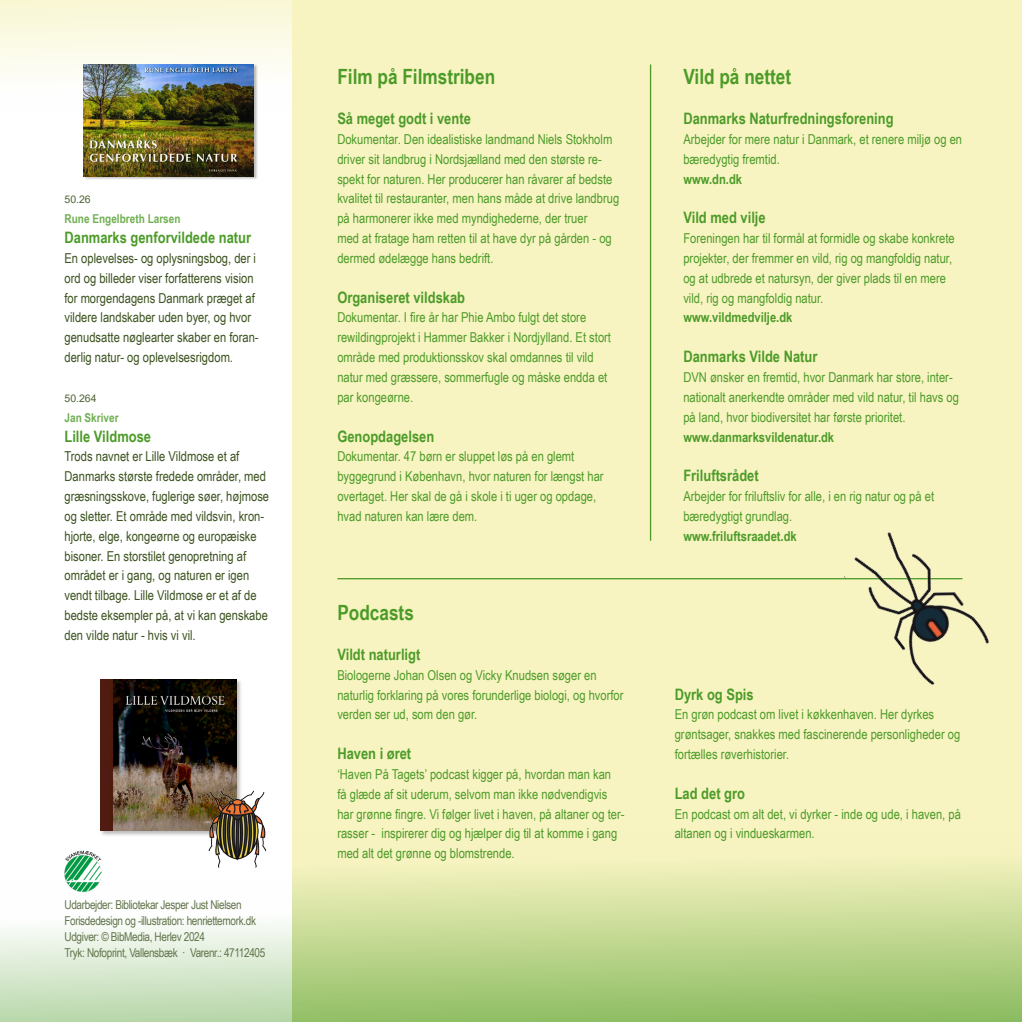
<style>
.page{position:relative;width:1022px;height:1022px;background:#fff}
.page>*{position:absolute;margin:0;border:0;box-sizing:border-box;transform-origin:0 0}
.underoverskrift{font:700 21px "Arial Narrow";color:#4c9b28}
.titel{font:700 15.75px "Arial Narrow";color:#4c9b28}
.brød{font:13.65px/19.8px "Arial Narrow";color:#4c9b28}
.brød-2{font:13.65px/19.8px "Arial Narrow";color:#3b521e}
.brød-3{font:700 13.65px "Arial Narrow";color:#4c9b28}
.t1{font:12.25px/15.8px "Arial Narrow";letter-spacing:-.03em;color:#62754b}
.forfatter{font:700 12.25px "Arial Narrow";color:#70af53}
.dk5{font:10.5px "Arial";color:#4f6335}
</style>
<div class="page">
<div style="left:0;top:880px;width:1022px;height:142px;background:linear-gradient(to bottom,#fff,#bbd9ad)"></div>
<div style="left:0;top:0;width:1022px;height:110px;background:linear-gradient(to bottom,#f9f7d5,#fff)"></div>
<div style="left:293px;top:0;width:729px;height:1022px;background:#f7f4c1"></div>
<img style="left:64px;top:851px;width:37px;height:41px">
<div style="left:83px;top:64px;width:175px;height:116px;background:#231f20;opacity:.3"></div>
<img style="left:84px;top:64px;width:170px;height:112px">
<div style="left:100px;top:679px;width:143px;height:157px;background:#231f20;opacity:.3"></div>
<img style="left:101px;top:680px;width:136px;height:150px">
<hr style="left:337px;top:578px;width:625px;height:1px;background:#4c9b28">
<hr style="left:650px;top:64px;width:1px;height:477px;background:#4c9b28">
<div style="left:293px;top:830px;width:729px;height:192px;background:linear-gradient(to bottom,#fffacc,#90be65)"></div>
<img style="left:200px;top:784px;width:67px;height:84px">
<img style="left:819px;top:532px;width:170px;height:153px">
<h2 class="dk5" style="left:64px;top:192px;width:28px">50.26</h2>
<h2 class="forfatter" style="left:64px;top:210px;width:118px">Rune Engelbreth Larsen</h2>
<h2 class="titel" style="left:64px;top:226px;width:188px">Danmarks genforvildede natur</h2>
<p class="brød-2" style="left:64px;top:248px;width:196px">En oplevelses- og oplysningsbog, der i ord og billeder viser forfatterens vision for morgendagens Danmark præget af vildere landskaber uden byer, og hvor genudsatte nøglearter skaber en foran&shy;derlig natur- og oplevelsesrigdom.</p>
<h2 class="dk5" style="left:64px;top:391px;width:34px">50.264</h2>
<h2 class="forfatter" style="left:64px;top:408px;width:56px">Jan Skriver</h2>
<h2 class="titel" style="left:64px;top:424px;width:88px">Lille Vildmose</h2>
<p class="brød-2" style="left:64px;top:446px;width:206px">Trods navnet er Lille Vildmose et af Danmarks største fredede områder, med græsningsskove, fuglerige søer, højmose og sletter. Et område med vildsvin, kron&shy;hjorte, elge, kongeørne og europæiske bisoner. En storstilet genopretning af området er i gang, og naturen er igen vendt tilbage. Lille Vildmose er et af de bedste eksempler på, at vi kan genskabe den vilde natur - hvis vi vil.</p>
<p class="t1" style="left:64px;top:897px;width:202px">Udarbejder: Bibliotekar Jesper Just Nielsen Forisdedesign og -illustration: henriettemork.dk Udgiver: © BibMedia, Herlev 2024<br>Tryk: Nofoprint, Vallensbæk · Varenr.: 47112405</p>
<h1 class="underoverskrift" style="left:337px;top:61px;width:159px">Film på Filmstriben</h1>
<h2 class="titel" style="left:337px;top:107px;width:135px">Så meget godt i vente</h2>
<p class="brød" style="left:337px;top:129px;width:283px">Dokumentar. Den idealistiske landmand Niels Stokholm driver sit landbrug i Nordsjælland med den største re&shy;spekt for naturen. Her producerer han råvarer af bedste kvalitet til restauranter, men hans måde at drive landbrug på harmonerer ikke med myndighederne, der truer<br>med at fratage ham retten til at have dyr på gården - og dermed ødelægge hans bedrift.</p>
<h2 class="titel" style="left:337px;top:285px;width:129px">Organiseret vildskab</h2>
<p class="brød" style="left:337px;top:307px;width:275px">Dokumentar. I fire år har Phie Ambo fulgt det store rewildingprojekt i Hammer Bakker i Nordjylland. Et stort område med produktionsskov skal omdannes til vild natur med græssere, sommerfugle og måske endda et par kongeørne.</p>
<h2 class="titel" style="left:337px;top:424px;width:98px">Genopdagelsen</h2>
<p class="brød" style="left:337px;top:446px;width:268px">Dokumentar. 47 børn er sluppet løs på en glemt byggegrund i København, hvor naturen for længst har overtaget. Her skal de gå i skole i ti uger og opdage, hvad naturen kan lære dem.</p>
<h1 class="underoverskrift" style="left:337px;top:597px;width:78px">Podcasts</h1>
<h2 class="titel" style="left:337px;top:642px;width:85px">Vildt naturligt</h2>
<p class="brød" style="left:337px;top:664px;width:288px">Biologerne Johan Olsen og Vicky Knudsen søger en naturlig forklaring på vores forunderlige biologi, og hvorfor verden ser ud, som den gør.</p>
<h2 class="titel" style="left:337px;top:742px;width:75px">Haven i øret</h2>
<p class="brød" style="left:337px;top:764px;width:289px">‘Haven På Tagets’ podcast kigger på, hvordan man kan<br>få glæde af sit uderum, selvom man ikke nødvendigvis har grønne fingre. Vi følger livet i haven, på altaner og ter&shy;rasser - inspirerer dig og hjælper dig til at komme i gang med alt det grønne og blomstrende.</p>
<h1 class="underoverskrift" style="left:683px;top:61px;width:109px">Vild på nettet</h1>
<h2 class="titel" style="left:683px;top:107px;width:212px">Danmarks Naturfredningsforening</h2>
<p class="brød" style="left:683px;top:129px;width:280px">Arbejder for mere natur i Danmark, et renere miljø og en bæredygtig fremtid.</p>
<p class="brød-3" style="left:683px;top:168px;width:60px">www.dn.dk</p>
<h2 class="titel" style="left:683px;top:206px;width:84px">Vild med vilje</h2>
<p class="brød" style="left:683px;top:228px;width:273px">Foreningen har til formål at formidle og skabe konkrete projekter, der fremmer en vild, rig og mangfoldig natur, og at udbrede et natursyn, der giver plads til en mere vild, rig og mangfoldig natur.</p>
<p class="brød-3" style="left:683px;top:307px;width:111px">www.vildmedvilje.dk</p>
<h2 class="titel" style="left:683px;top:345px;width:135px">Danmarks Vilde Natur</h2>
<p class="brød" style="left:683px;top:367px;width:277px">DVN ønsker en fremtid, hvor Danmark har store, inter&shy;nationalt anerkendte områder med vild natur, til havs og på land, hvor biodiversitet har første prioritet.</p>
<p class="brød-3" style="left:683px;top:426px;width:152px">www.danmarksvildenatur.dk</p>
<h2 class="titel" style="left:683px;top:464px;width:77px">Friluftsrådet</h2>
<p class="brød" style="left:683px;top:486px;width:252px">Arbejder for friluftsliv for alle, i en rig natur og på et bæredygtigt grundlag.</p>
<p class="brød-3" style="left:683px;top:526px;width:115px">www.friluftsraadet.dk</p>
<h2 class="titel" style="left:675px;top:682px;width:80px">Dyrk og Spis</h2>
<p class="brød" style="left:675px;top:704px;width:287px">En grøn podcast om livet i køkkenhaven. Her dyrkes grøntsager, snakkes med fascinerende personligheder og fortælles røverhistorier.</p>
<h2 class="titel" style="left:675px;top:781px;width:72px">Lad det gro</h2>
<p class="brød" style="left:675px;top:803px;width:288px">En podcast om alt det, vi dyrker - inde og ude, i haven, på altanen og i vindueskarmen.</p>
</div>
